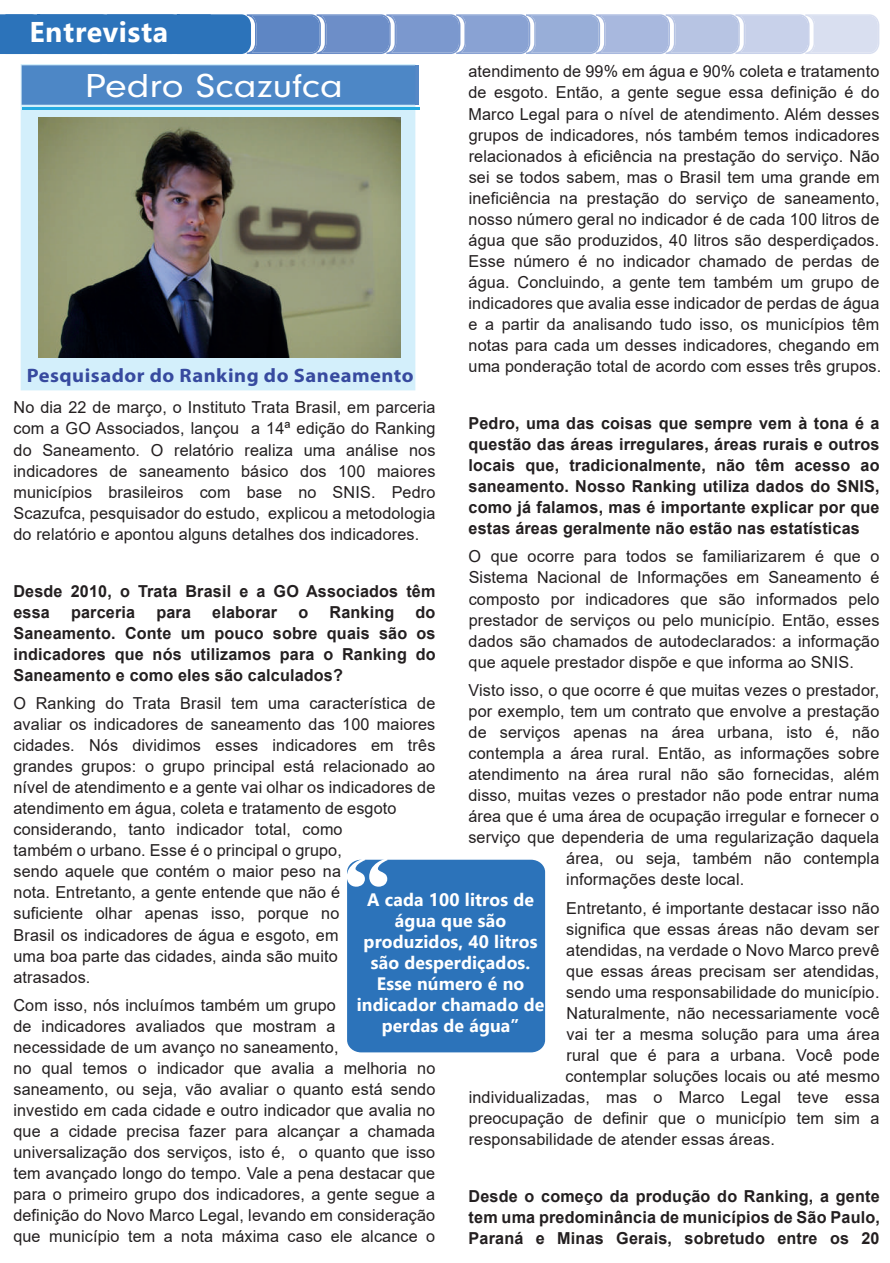
<style>
.page{position:relative;width:890px;height:1263px;background:#fff}
.page>*{position:absolute;margin:0;border:0;box-sizing:border-box;transform-origin:0 0}
.t1{font:103.2px "Engravers";color:#fff;scale:1.16 1}
.t2{font:34.5px "Neuzeit Gro";color:#fff;scale:1.16 1}
.t3{font:700 28.5px "Nirmala UI";letter-spacing:.025em;color:#fff}
.t4{font:700 19.5px "Myriad Pro";letter-spacing:.025em;color:#374a9f;scale:1.05 1}
.t5{font:700 18px/21px "Segoe UI";letter-spacing:.01em;color:#fff;text-align:center}
.t6{font:16.5px/21px "Arial";letter-spacing:.01em;color:#231f20;text-align:justify}
.t7{font:700 16.5px/21px "Arial";letter-spacing:.01em;color:#231f20;text-align:justify}
</style>
<div class="page">
<div style="left:21px;top:64px;width:394px;height:326px;background:#d3effb"></div>
<svg style="left:0;top:14px;width:879px;height:40px;background:#7fa2d2"></svg>
<hr style="left:415px;top:65px;width:4px;height:40px;background:#5688c6">
<div style="left:22px;top:65px;width:393px;height:40px;background:#4d87c6"></div>
<div style="left:347px;top:860px;width:198px;height:192px;background:#2c73ba"></div>
<hr style="left:22px;top:107px;width:397px;height:2px;background:#24aae1">
<img style="left:39px;top:118px;width:362px;height:240px">
<h3 class="t3" style="left:29px;top:9px;width:140px">Entrevista</h3>
<h2 class="t2" style="left:85px;top:67px;width:224px">Pedro Scazufca</h2>
<p class="t4" style="left:27px;top:362px;width:370px">Pesquisador do Ranking do Saneamento</p>
<p class="t6" style="left:468px;top:61px;width:414px">atendimento de 99% em água e 90% coleta e tratamento de esgoto. Então, a gente segue essa definição é do Marco Legal para o nível de atendimento. Além desses grupos de indicadores, nós também temos indicadores relacionados à eficiência na prestação do serviço. Não sei se todos sabem, mas o Brasil tem uma grande em ineficiência na prestação do serviço de saneamento, nosso número geral no indicador é de cada 100 litros de água que são produzidos, 40 litros são desperdiçados.<br>Esse número é no indicador chamado de perdas de água. Concluindo, a gente tem também um grupo de indicadores que avalia esse indicador de perdas de água e a partir da analisando tudo isso, os municípios têm notas para cada um desses indicadores, chegando em uma ponderação total de acordo com esses três grupos.</p>
<p class="t6" style="left:13px;top:397px;width:423px">No dia 22 de março, o Instituto Trata Brasil, em parceria com a GO Associados, lançou a 14ª edição do Ranking do Saneamento. O relatório realiza uma análise nos indicadores de saneamento básico dos 100 maiores municípios brasileiros com base no SNIS. Pedro Scazufca, pesquisador do estudo, explicou a metodologia do relatório e apontou alguns detalhes dos indicadores.</p>
<p class="t7" style="left:468px;top:413px;width:412px">Pedro, uma das coisas que sempre vem à tona é a questão das áreas irregulares, áreas rurais e outros locais que, tradicionalmente, não têm acesso ao saneamento. Nosso Ranking utiliza dados do SNIS, como já falamos, mas é importante explicar por que estas áreas geralmente não estão nas estatísticas</p>
<p class="t6" style="left:468px;top:546px;width:412px">O que ocorre para todos se familiarizarem é que o Sistema Nacional de Informações em Saneamento é composto por indicadores que são informados pelo prestador de serviços ou pelo município. Então, esses dados são chamados de autodeclarados: a informação que aquele prestador dispõe e que informa ao SNIS.</p>
<p class="t6" style="left:468px;top:680px;width:412px">Visto isso, o que ocorre é que muitas vezes o prestador,</p>
<p class="t6" style="left:468px;top:701px;width:412px">por exemplo, tem um contrato que envolve a prestação</p>
<p class="t6" style="left:468px;top:722px;width:412px">de serviços apenas na área urbana, isto é, não</p>
<p class="t6" style="left:468px;top:743px;width:412px">contempla a área rural. Então, as informações sobre</p>
<p class="t6" style="left:468px;top:764px;width:412px">atendimento na área rural não são fornecidas, além</p>
<p class="t6" style="left:468px;top:785px;width:412px">disso, muitas vezes o prestador não pode entrar numa</p>
<p class="t6" style="left:468px;top:806px;width:412px">área que é uma área de ocupação irregular e fornecer o</p>
<p class="t6" style="left:468px;top:827px;width:412px">serviço que dependeria de uma regularização daquela</p>
<p class="t6" style="left:566px;top:848px;width:314px">área, ou seja, também não contempla</p>
<p class="t6" style="left:566px;top:869px;width:179px">informações deste local.</p>
<p class="t6" style="left:566px;top:897px;width:314px">Entretanto, é importante destacar isso não</p>
<p class="t6" style="left:566px;top:918px;width:314px">significa que essas áreas não devam ser</p>
<p class="t6" style="left:566px;top:939px;width:314px">atendidas, na verdade o Novo Marco prevê</p>
<p class="t6" style="left:566px;top:960px;width:314px">que essas áreas precisam ser atendidas,</p>
<p class="t6" style="left:566px;top:981px;width:315px">sendo uma responsabilidade do município.</p>
<p class="t6" style="left:566px;top:1002px;width:314px">Naturalmente, não necessariamente você</p>
<p class="t6" style="left:566px;top:1023px;width:314px">vai ter a mesma solução para uma área</p>
<p class="t6" style="left:566px;top:1044px;width:314px">rural que é para a urbana. Você pode</p>
<p class="t6" style="left:565px;top:1065px;width:315px">contemplar soluções locais ou até mesmo</p>
<p class="t6" style="left:468px;top:1086px;width:412px">individualizadas, mas o Marco Legal teve essa</p>
<p class="t6" style="left:468px;top:1107px;width:412px">preocupação de definir que o município tem sim a</p>
<p class="t6" style="left:468px;top:1128px;width:308px">responsabilidade de atender essas áreas.</p>
<p class="t7" style="left:13px;top:581px;width:423px">Desde 2010, o Trata Brasil e a GO Associados têm essa</p>
<p class="t7" style="left:13px;top:602px;width:423px;text-indent:402px">do Saneamento. Conte um pouco sobre quais são os indicadores que nós utilizamos para o Ranking do Saneamento e como eles são calculados?</p>
<p class="t6" style="left:13px;top:693px;width:423px;text-align:left">O Ranking do Trata Brasil tem uma característica de avaliar os indicadores de saneamento das 100 maiores cidades. Nós dividimos esses indicadores em três grandes grupos: o grupo principal está relacionado ao nível de atendimento e a gente vai olhar os indicadores de atendimento em água, coleta e tratamento de esgoto considerando, tanto indicador total, como<br>também o urbano. Esse é o principal o grupo,<br>sendo aquele que contém o maior peso na<br>nota. Entretanto, a gente entende que não é<br>suficiente olhar apenas isso, porque no<br>Brasil os indicadores de água e esgoto, em<br>uma boa parte das cidades, ainda são muito<br>atrasados.</p>
<p class="t6" style="left:13px;top:995px;width:423px;text-align:left">Com isso, nós incluímos também um grupo<br>de indicadores avaliados que mostram a<br>necessidade de um avanço no saneamento,<br>no qual temos o indicador que avalia a melhoria no saneamento, ou seja, vão avaliar o quanto está sendo investido em cada cidade e outro indicador que avalia no que a cidade precisa fazer para alcançar a chamada universalização dos serviços, isto é, o quanto que isso tem avançado longo do tempo. Vale a pena destacar que para o primeiro grupo dos indicadores, a gente segue a definição do Novo Marco Legal, levando em consideração que município tem a nota máxima caso ele alcance o</p>
<p class="t7" style="left:71px;top:602px;width:65px">parceria</p>
<p class="t7" style="left:156px;top:602px;width:36px">para</p>
<p class="t7" style="left:212px;top:602px;width:66px">elaborar</p>
<p class="t7" style="left:298px;top:602px;width:11px">o</p>
<p class="t7" style="left:329px;top:602px;width:66px">Ranking</p>
<h1 class="t1" style="left:331px;top:833px;width:63px">“</h1>
<p class="t5" style="left:356px;top:887px;width:189px">A cada 100 litros de água que são produzidos, 40 litros são desperdiçados.<br>Esse número é no indicador chamado de perdas de água”</p>
<p class="t7" style="left:468px;top:1186px;width:412px">Desde o começo da produção do Ranking, a gente tem uma predominância de municípios de São Paulo, Paraná e Minas Gerais, sobretudo entre os 20</p>
</div>
